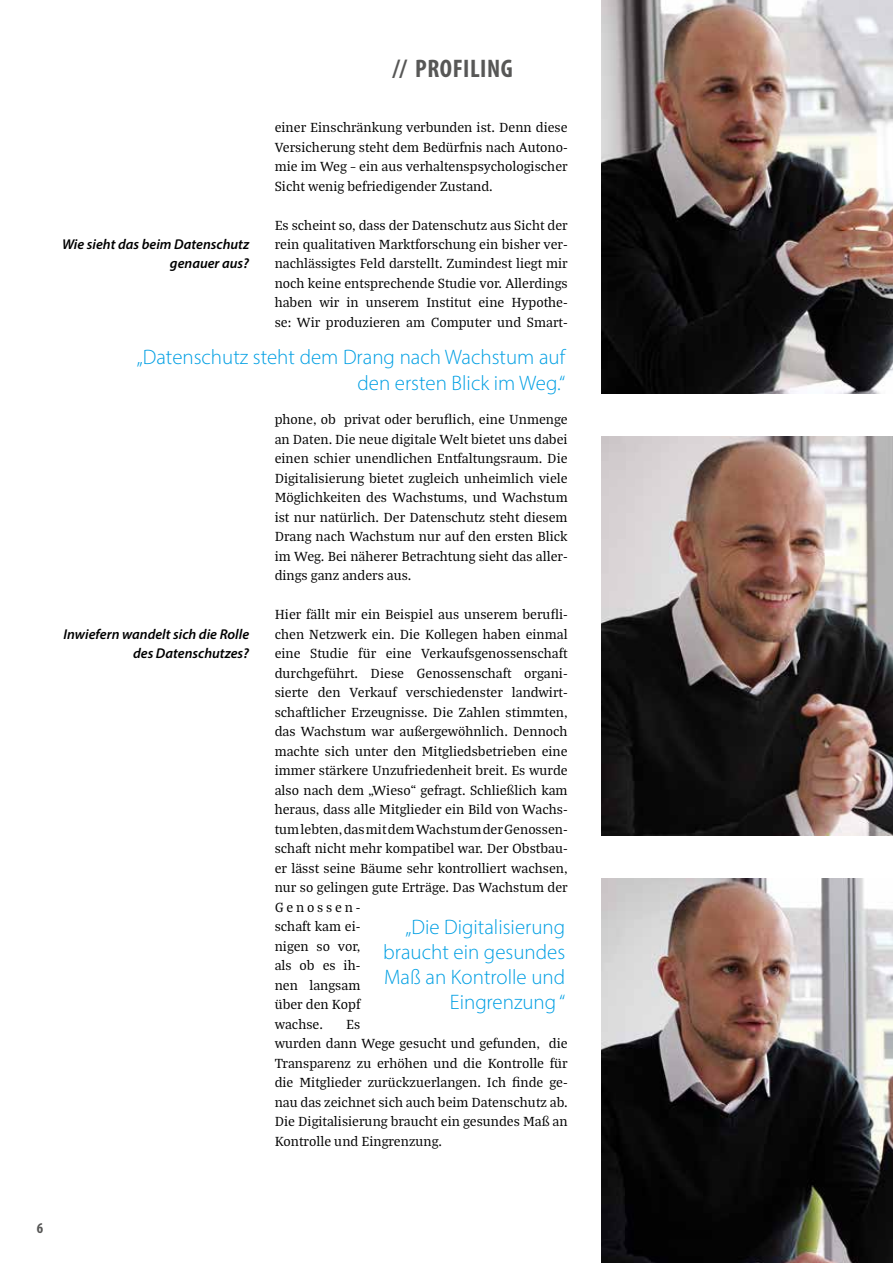
<style>
.page{position:relative;width:893px;height:1263px;background:#fff}
.page>*{position:absolute;margin:0;border:0;box-sizing:border-box;transform-origin:0 0}
.t1{font:700 condensed 25.5px "Myriad Pro";letter-spacing:.02em;color:#575756}
.t2{font:300 21px/25.2px "Myriad Pro";color:#009fe3;text-align:right}
.t3{font:700 condensed 15px "Myriad Pro";color:#575756}
.t4{font:14.25px/19.5px "Bagatela";color:#000;text-align:justify}
.t5{font:italic 600 14.25px/19.5px "Myriad Pro";color:#000;text-align:right}
</style>
<div class="page">
<img style="left:602px;top:0;width:291px;height:393px">
<img style="left:602px;top:879px;width:291px;height:384px">
<img style="left:602px;top:437px;width:291px;height:398px">
<p class="t5" style="left:62px;top:234px;width:189px">Wie sieht das beim Datenschutz genauer aus?</p>
<h1 class="t1" style="left:393px;top:52px;width:122px">// PROFILING</h1>
<p class="t4" style="left:275px;top:117px;width:294px">einer Einschränkung verbunden ist. Denn diese Versicherung steht dem Bedürfnis nach Autono&shy;mie im Weg – ein aus verhaltenspsychologischer Sicht wenig befriedigender Zustand.</p>
<p class="t4" style="left:275px;top:214px;width:294px">Es scheint so, dass der Datenschutz aus Sicht der rein qualitativen Marktforschung ein bisher ver&shy;nachlässigtes Feld darstellt. Zumindest liegt mir noch keine entsprechende Studie vor. Allerdings haben wir in unserem Institut eine Hypothe&shy;se: Wir produzieren am Computer und Smart-</p>
<h2 class="t2" style="left:137px;top:345px;width:430px">„Datenschutz steht dem Drang nach Wachstum auf den ersten Blick im Weg.“</h2>
<p class="t5" style="left:64px;top:624px;width:187px">Inwiefern wandelt sich die Rolle des Datenschutzes?</p>
<p class="t4" style="left:275px;top:409px;width:294px">phone, ob privat oder beruflich, eine Unmenge an Daten. Die neue digitale Welt bietet uns dabei einen schier unendlichen Entfaltungsraum. Die Digitalisierung bietet zugleich unheimlich viele Möglichkeiten des Wachstums, und Wachstum ist nur natürlich. Der Datenschutz steht diesem Drang nach Wachstum nur auf den ersten Blick im Weg. Bei näherer Betrachtung sieht das aller&shy;dings ganz anders aus.</p>
<p class="t4" style="left:275px;top:604px;width:294px;text-align:left">Hier fällt mir ein Beispiel aus unserem berufli&shy;chen Netzwerk ein. Die Kollegen haben einmal eine Studie für eine Verkaufsgenossenschaft durchgeführt. Diese Genossenschaft organi&shy;sierte den Verkauf verschiedenster landwirt&shy;schaftlicher Erzeugnisse. Die Zahlen stimmten, das Wachstum war außergewöhnlich. Dennoch machte sich unter den Mitgliedsbetrieben eine immer stärkere Unzufriedenheit breit. Es wurde also nach dem „Wieso“ gefragt. Schließlich kam heraus, dass alle Mitglieder ein Bild von Wachs&shy;tum lebten, das mit dem Wachstum der Genossen&shy;schaft nicht mehr kompatibel war. Der Obstbau&shy;er lässt seine Bäume sehr kontrolliert wachsen, nur so gelingen gute Erträge. Das Wachstum der Genossen-<br>schaft kam ei-<br>nigen so vor,<br>als ob es ih-<br>nen langsam<br>über den Kopf<br>wachse.</p>
<h2 class="t2" style="left:383px;top:914px;width:183px">„Die Digitalisierung braucht ein gesundes<br>Maß an Kontrolle und<br>Eingrenzung “</h2>
<p class="t4" style="left:275px;top:1014px;width:294px;text-align:left;text-indent:72px">Es<br>wurden dann Wege gesucht und gefunden, die Transparenz zu erhöhen und die Kontrolle für die Mitglieder zurückzuerlangen. Ich finde ge&shy;nau das zeichnet sich auch beim Datenschutz ab.<br>Die Digitalisierung braucht ein gesundes Maß an Kontrolle und Eingrenzung.</p>
<p class="t3" style="left:37px;top:1219px;width:8px">6</p>
</div>
